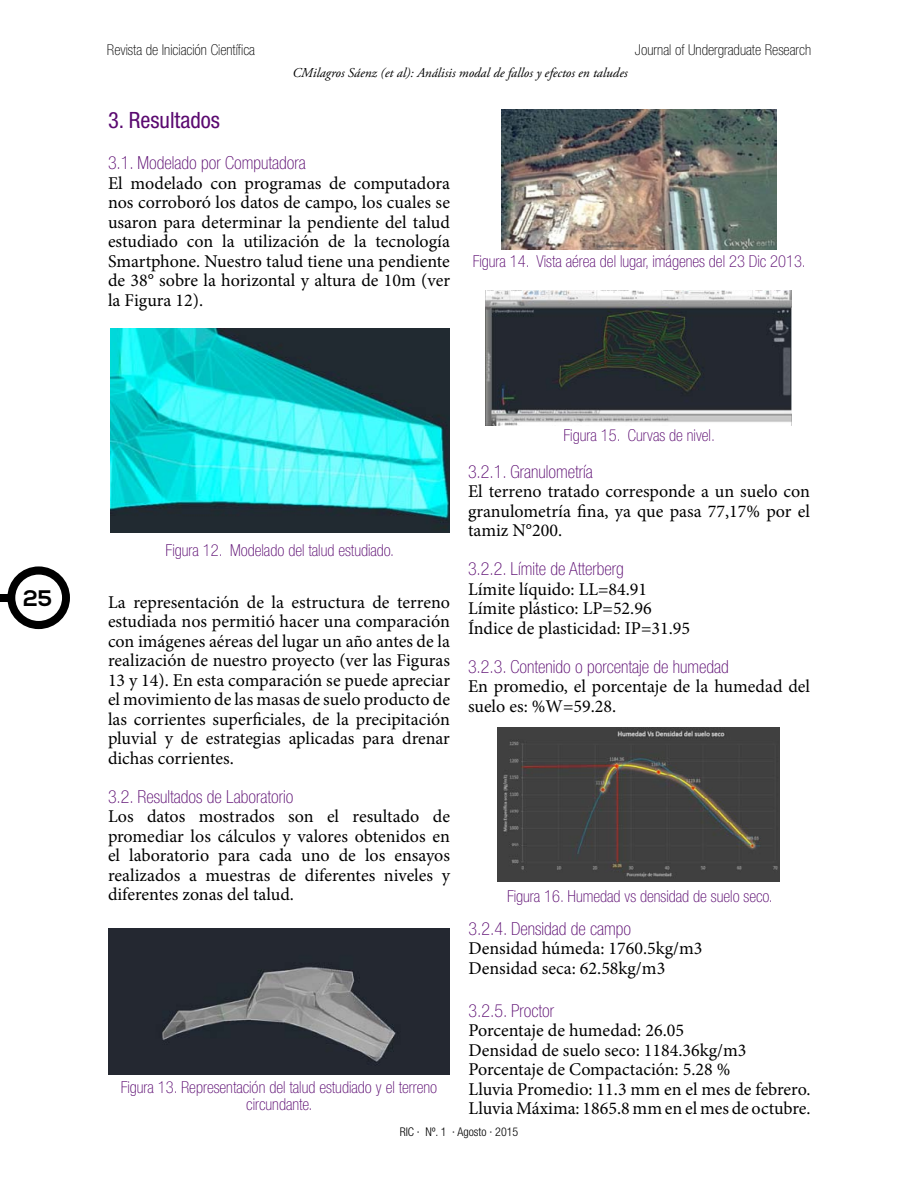
<style>
.page{position:relative;width:918px;height:1188px;background:#fff}
.page>*{position:absolute;margin:0;border:0;box-sizing:border-box;transform-origin:0 0}
.t1{font:condensed 22.5px "Helvetica Neue LT Pro";color:#5a0970}
.t2{font:700 22.5px "Nexa";color:#000}
.t3{font:18px/19.5px "Minion Pro";color:#000;text-align:justify}
.t4{font:100 condensed 18px "Helvetica Neue LT Pro";color:#5a0970}
.t5{font:100 condensed 16.5px/16.5px "Helvetica Neue LT Pro";color:#5a0970;text-align:center}
.t6{font:100 condensed 15px "Helvetica Neue LT Pro";color:#000}
.t7{font:italic 13.5px "Adobe Garamond Pro";color:#000}
.t8{font:300 condensed 12px "Helvetica Neue LT Pro";color:#000}
</style>
<div class="page">
<div style="left:7px;top:566px;width:63px;height:63px;background:#000;border-radius:50%"></div>
<div style="left:0;top:594px;width:17px;height:8px;background:#000"></div>
<div style="left:15px;top:575px;width:47px;height:46px;background:#fff;border-radius:50%"></div>
<img style="left:111px;top:329px;width:339px;height:203px">
<img style="left:502px;top:110px;width:274px;height:139px">
<img style="left:486px;top:291px;width:305px;height:135px">
<img style="left:108px;top:929px;width:342px;height:145px">
<img style="left:497px;top:728px;width:283px;height:153px">
<p class="t2" style="left:23px;top:585px;width:30px">25</p>
<p class="t6" style="left:107px;top:42px;width:150px">Revista de Iniciación Científica</p>
<p class="t6" style="left:635px;top:42px;width:178px">Journal of Undergraduate Research</p>
<p class="t7" style="left:292px;top:65px;width:337px">CMilagros Sáenz (et al): Análisis modal de fallos y efectos en taludes</p>
<p class="t1" style="left:108px;top:107px;width:113px">3. Resultados</p>
<p class="t4" style="left:108px;top:153px;width:199px">3.1. Modelado por Computadora</p>
<p class="t3" style="left:108px;top:174px;width:344px">El modelado con programas de computadora nos corroboró los datos de campo, los cuales se usaron para determinar la pendiente del talud estudiado con la utilización de la tecnología Smartphone. Nuestro talud tiene una pendiente de 38° sobre la horizontal y altura de 10m (ver la Figura 12).</p>
<p class="t5" style="left:473px;top:254px;width:335px">Figura 14. Vista aérea del lugar, imágenes del 23 Dic 2013.</p>
<p class="t5" style="left:166px;top:542px;width:230px">Figura 12. Modelado del talud estudiado.</p>
<p class="t3" style="left:108px;top:592px;width:344px">La representación de la estructura de terreno estudiada nos permitió hacer una comparación con imágenes aéreas del lugar un año antes de la realización de nuestro proyecto (ver las Figuras 13 y 14). En esta comparación se puede apreciar el movimiento de las masas de suelo producto de las corrientes superficiales, de la precipitación pluvial y de estrategias aplicadas para drenar dichas corrientes.</p>
<p class="t4" style="left:108px;top:787px;width:187px">3.2. Resultados de Laboratorio</p>
<p class="t3" style="left:108px;top:807px;width:344px">Los datos mostrados son el resultado de promediar los cálculos y valores obtenidos en el laboratorio para cada uno de los ensayos realizados a muestras de diferentes niveles y diferentes zonas del talud.</p>
<p class="t5" style="left:121px;top:1080px;width:318px">Figura 13. Representación del talud estudiado y el terreno circundante.</p>
<p class="t5" style="left:564px;top:427px;width:153px">Figura 15. Curvas de nivel.</p>
<p class="t4" style="left:468px;top:461px;width:126px">3.2.1. Granulometría</p>
<p class="t3" style="left:468px;top:482px;width:344px">El terreno tratado corresponde a un suelo con granulometría fina, ya que pasa 77,17% por el tamiz N°200.</p>
<p class="t4" style="left:468px;top:559px;width:157px">3.2.2. Límite de Atterberg</p>
<p class="t3" style="left:468px;top:579px;width:181px">Límite líquido: LL=84.91</p>
<p class="t3" style="left:468px;top:599px;width:185px">Límite plástico: LP=52.96</p>
<p class="t3" style="left:468px;top:618px;width:224px">Índice de plasticidad: IP=31.95</p>
<p class="t4" style="left:468px;top:656px;width:262px">3.2.3. Contenido o porcentaje de humedad</p>
<p class="t3" style="left:468px;top:677px;width:344px">En promedio, el porcentaje de la humedad del suelo es: %W=59.28.</p>
<p class="t5" style="left:507px;top:889px;width:267px">Figura 16. Humedad vs densidad de suelo seco.</p>
<p class="t4" style="left:469px;top:919px;width:164px">3.2.4. Densidad de campo</p>
<p class="t3" style="left:469px;top:939px;width:236px">Densidad húmeda: 1760.5kg/m3</p>
<p class="t3" style="left:469px;top:958px;width:198px">Densidad seca: 62.58kg/m3</p>
<p class="t4" style="left:469px;top:1001px;width:87px">3.2.5. Proctor</p>
<p class="t3" style="left:469px;top:1021px;width:217px">Porcentaje de humedad: 26.05</p>
<p class="t3" style="left:469px;top:1040px;width:279px">Densidad de suelo seco: 1184.36kg/m3</p>
<p class="t3" style="left:469px;top:1060px;width:263px">Porcentaje de Compactación: 5.28 %</p>
<p class="t3" style="left:469px;top:1079px;width:343px">Lluvia Promedio: 11.3 mm en el mes de febrero.</p>
<p class="t3" style="left:469px;top:1099px;width:344px">Lluvia Máxima: 1865.8 mm en el mes de octubre.</p>
<p class="t8" style="left:400px;top:1125px;width:120px">RIC · Nº. 1 · Agosto · 2015</p>
</div>
